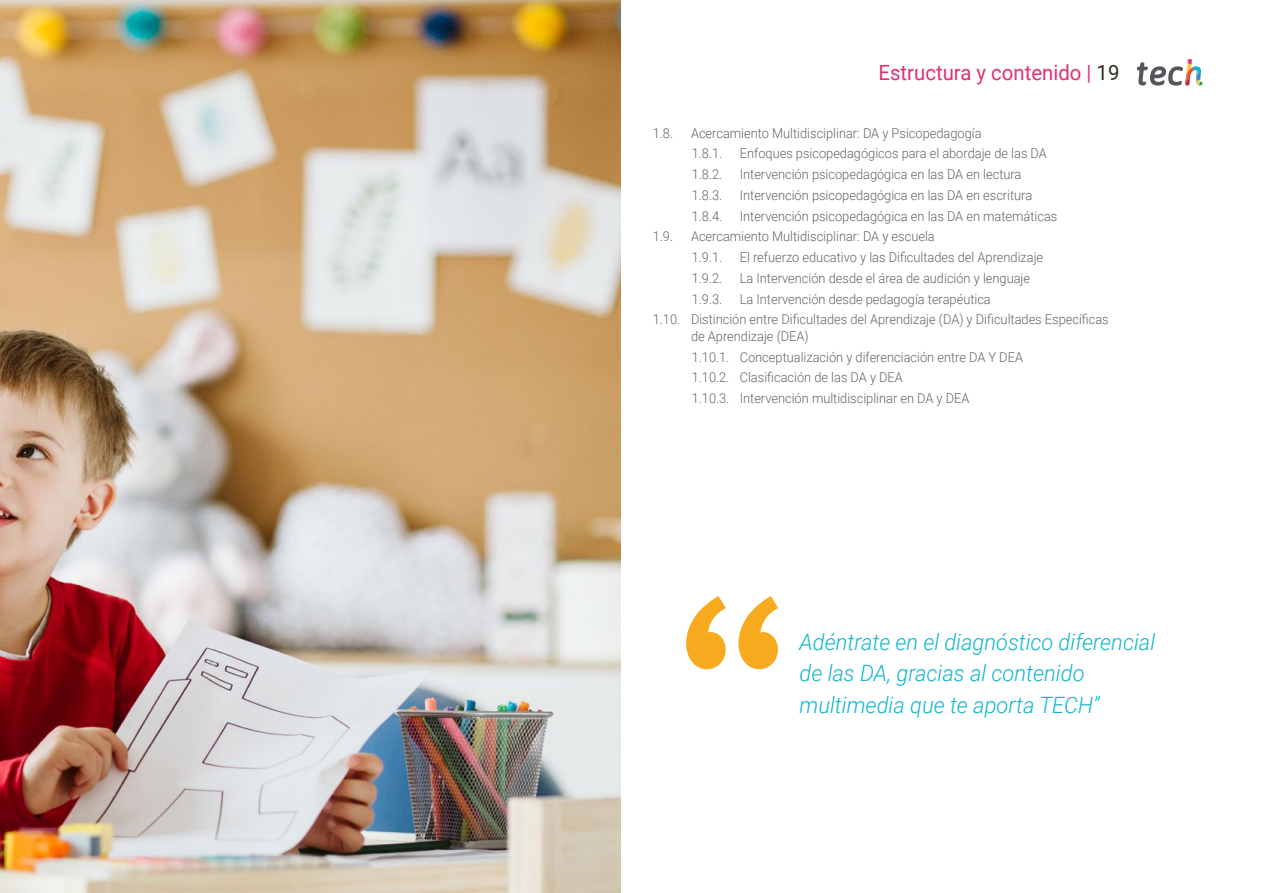
<style>
.page{position:relative;width:1263px;height:893px;background:#fff}
.page>*{position:absolute;margin:0;border:0;box-sizing:border-box;transform-origin:0 0}
.t1{font:italic 300 22.5px/31.5px "Roboto";color:#0fb6cf}
.t2{font:21px "Roboto";color:#df3174}
.t3{font:300 13.5px/20.7px "Roboto";color:#61646a;scale:.95 1}
.s1{color:#312e20}
</style>
<div class="page">
<img style="left:0;top:0;width:621px;height:893px">
<svg style="left:686px;top:596px;width:92px;height:73px"></svg>
<svg style="left:1137px;top:59px;width:65px;height:27px"></svg>
<h2 class="t2" style="left:878px;top:57px;width:242px">Estructura y contenido | <span class="s1">19</span></h2>
<p class="t3" style="left:653px;top:122px;width:23px">1.8.</p>
<p class="t3" style="left:691px;top:122px;width:307px">Acercamiento Multidisciplinar: DA y Psicopedagogía<br>1.8.1.</p>
<p class="t3" style="left:740px;top:143px;width:325px">Enfoques psicopedagógicos para el abordaje de las DA</p>
<p class="t3" style="left:692px;top:164px;width:34px">1.8.2.</p>
<p class="t3" style="left:740px;top:164px;width:298px">Intervención psicopedagógica en las DA en lectura</p>
<p class="t3" style="left:692px;top:184px;width:34px">1.8.3.</p>
<p class="t3" style="left:740px;top:184px;width:309px">Intervención psicopedagógica en las DA en escritura</p>
<p class="t3" style="left:692px;top:205px;width:34px">1.8.4.</p>
<p class="t3" style="left:740px;top:205px;width:336px">Intervención psicopedagógica en las DA en matemáticas</p>
<p class="t3" style="left:653px;top:226px;width:23px">1.9.</p>
<p class="t3" style="left:691px;top:226px;width:258px">Acercamiento Multidisciplinar: DA y escuela<br>1.9.1.</p>
<p class="t3" style="left:740px;top:247px;width:321px">El refuerzo educativo y las Dificultades del Aprendizaje</p>
<p class="t3" style="left:692px;top:267px;width:34px">1.9.2.</p>
<p class="t3" style="left:740px;top:267px;width:307px">La Intervención desde el área de audición y lenguaje</p>
<p class="t3" style="left:692px;top:288px;width:34px">1.9.3.</p>
<p class="t3" style="left:653px;top:288px;width:481px;text-indent:87px">La Intervención desde pedagogía terapéutica<br>1.10. Distinción entre Dificultades del Aprendizaje (DA) y Dificultades Específicas</p>
<p class="t3" style="left:691px;top:325px;width:351px">de Aprendizaje (DEA)<br>1.10.1. Conceptualización y diferenciación entre DA Y DEA 1.10.2. Clasificación de las DA y DEA<br>1.10.3. Intervención multidisciplinar en DA y DEA</p>
<h1 class="t1" style="left:799px;top:625px;width:357px">Adéntrate en el diagnóstico diferencial de las DA, gracias al contenido multimedia que te aporta TECH”</h1>
</div>
